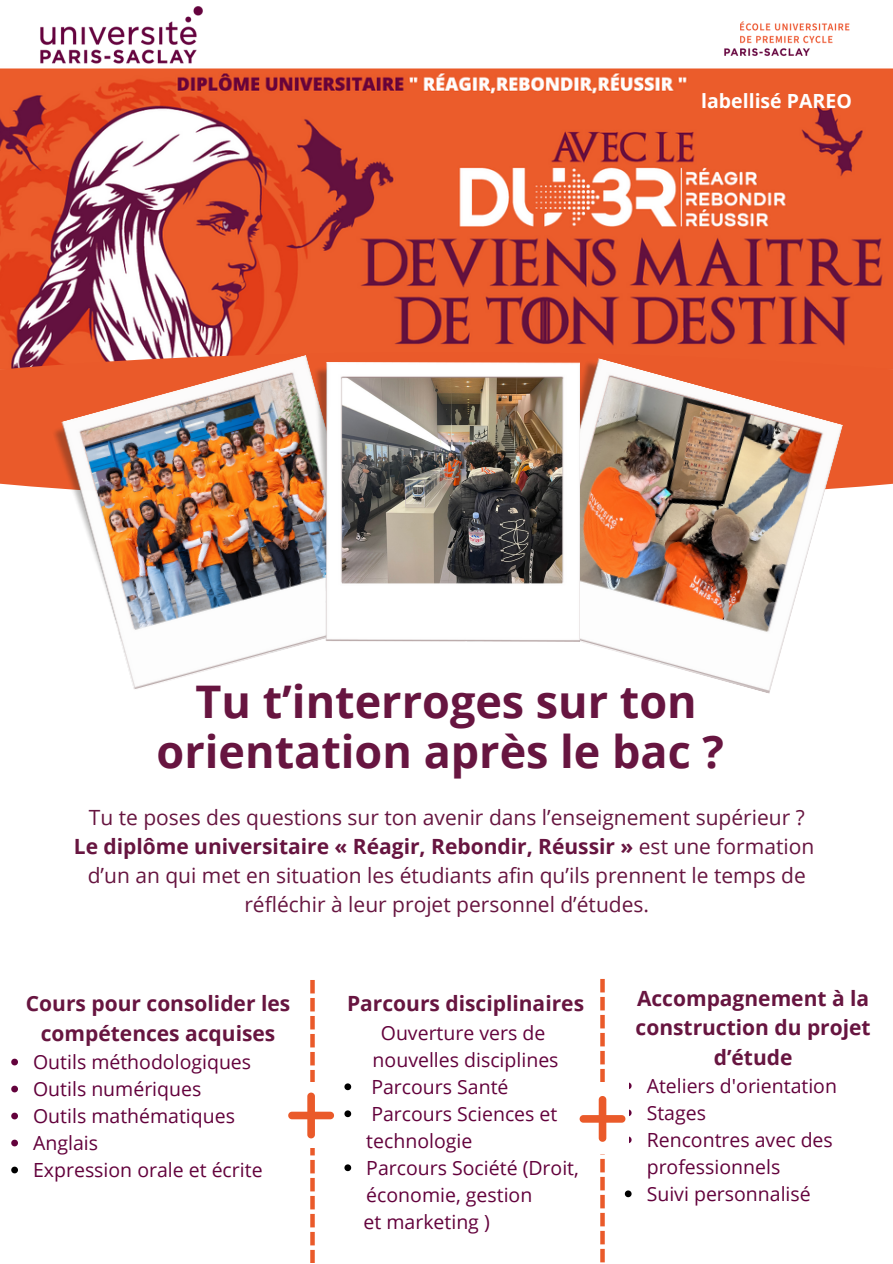
<style>
.page{position:relative;width:893px;height:1264px;background:#fff}
.page>*{position:absolute;margin:0;border:0;box-sizing:border-box;transform-origin:0 0}
.t1{font:700 45px/49.5px "Open Sans";color:#671540;text-align:center}
.t2{font:21px/29.2px "Open Sans";color:#671540;text-align:center}
.t3{font:700 21px/29.2px "Open Sans";color:#671540;text-align:center}
.t4{font:19.5px/27px "Open Sans";color:#63023c}
.t5{font:700 19.5px "Open Sans";color:#fff}
.s1{font-weight:700}
</style>
<div class="page">
<img style="left:0;top:68px;width:892px;height:284px">
<div style="left:0;top:352px;width:892px;height:149px;background:#ea5a2a"></div>
<img style="left:50px;top:355px;width:330px;height:334px">
<img style="left:513px;top:358px;width:330px;height:336px">
<img style="left:313px;top:363px;width:266px;height:279px">
<img style="left:709px;top:21px;width:154px;height:57px">
<img style="left:26px;top:6px;width:191px;height:72px">
<svg style="left:11px;top:1058px;width:7px;height:7px"></svg>
<svg style="left:11px;top:1085px;width:7px;height:7px"></svg>
<svg style="left:11px;top:1112px;width:7px;height:7px"></svg>
<svg style="left:11px;top:1139px;width:7px;height:7px"></svg>
<svg style="left:11px;top:1166px;width:7px;height:7px"></svg>
<svg style="left:344px;top:1083px;width:7px;height:7px"></svg>
<svg style="left:344px;top:1110px;width:7px;height:7px"></svg>
<svg style="left:344px;top:1164px;width:7px;height:7px"></svg>
<div style="left:310px;top:1249px;width:5px;height:13px;background:#ea5a2a"></div>
<div style="left:310px;top:1231px;width:5px;height:14px;background:#ea5a2a"></div>
<div style="left:310px;top:1213px;width:5px;height:14px;background:#ea5a2a"></div>
<div style="left:310px;top:1195px;width:5px;height:14px;background:#ea5a2a"></div>
<div style="left:310px;top:1177px;width:5px;height:14px;background:#ea5a2a"></div>
<div style="left:310px;top:1159px;width:5px;height:14px;background:#ea5a2a"></div>
<div style="left:310px;top:1141px;width:5px;height:14px;background:#ea5a2a"></div>
<div style="left:310px;top:1069px;width:5px;height:14px;background:#ea5a2a"></div>
<div style="left:310px;top:1051px;width:5px;height:14px;background:#ea5a2a"></div>
<div style="left:310px;top:1033px;width:5px;height:14px;background:#ea5a2a"></div>
<div style="left:310px;top:1015px;width:5px;height:14px;background:#ea5a2a"></div>
<div style="left:310px;top:997px;width:5px;height:14px;background:#ea5a2a"></div>
<div style="left:310px;top:979px;width:5px;height:14px;background:#ea5a2a"></div>
<svg style="left:600px;top:1248px;width:4px;height:14px"></svg>
<svg style="left:600px;top:1230px;width:4px;height:14px"></svg>
<svg style="left:600px;top:1212px;width:4px;height:14px"></svg>
<svg style="left:600px;top:1194px;width:4px;height:14px"></svg>
<svg style="left:600px;top:1176px;width:4px;height:14px"></svg>
<svg style="left:600px;top:1158px;width:4px;height:14px"></svg>
<svg style="left:600px;top:1068px;width:4px;height:14px"></svg>
<svg style="left:600px;top:1050px;width:4px;height:14px"></svg>
<svg style="left:600px;top:1032px;width:4px;height:14px"></svg>
<svg style="left:600px;top:1014px;width:4px;height:14px"></svg>
<svg style="left:600px;top:996px;width:4px;height:14px"></svg>
<svg style="left:600px;top:978px;width:4px;height:14px"></svg>
<svg style="left:629px;top:1082px;width:2px;height:7px"></svg>
<svg style="left:624px;top:1190px;width:7px;height:7px"></svg>
<div style="left:282px;top:1082px;width:57px;height:65px;background:#fff"></div>
<svg style="left:288px;top:1092px;width:46px;height:46px"></svg>
<svg style="left:579px;top:1096px;width:52px;height:47px"></svg>
<p class="t5" style="left:701px;top:87px;width:152px">labellisé PAREO</p>
<h1 class="t1" style="left:156px;top:676px;width:569px">Tu t’interroges sur ton orientation après le bac ?</h1>
<p class="t2" style="left:74px;top:801px;width:742px">Tu te poses des questions sur ton avenir dans l’enseignement supérieur ?<br><span class="s1">Le diplôme universitaire « Réagir, Rebondir, Réussir »</span> est une formation d’un an qui met en situation les étudiants afin qu’ils prennent le temps de réfléchir à leur projet personnel d’études.</p>
<p class="t3" style="left:26px;top:988px;width:266px">Cours pour consolider les compétences acquises</p>
<p class="t4" style="left:33px;top:1047px;width:231px">Outils méthodologiques<br>Outils numériques<br>Outils mathématiques<br>Anglais<br>Expression orale et écrite</p>
<p class="t3" style="left:347px;top:988px;width:238px">Parcours disciplinaires</p>
<p class="t4" style="left:372px;top:1018px;width:187px;text-align:center">Ouverture vers de nouvelles disciplines</p>
<p class="t4" style="left:366px;top:1072px;width:214px">Parcours Santé<br>Parcours Sciences et technologie<br>Parcours Société (Droit, économie, gestion</p>
<p class="t4" style="left:363px;top:1207px;width:128px">et marketing )</p>
<p class="t3" style="left:635px;top:983px;width:237px">Accompagnement à la construction du projet d’étude</p>
<p class="t4" style="left:646px;top:1071px;width:192px">Ateliers d'orientation<br>Stages<br>Rencontres avec des professionnels<br>Suivi personnalisé</p>
</div>
